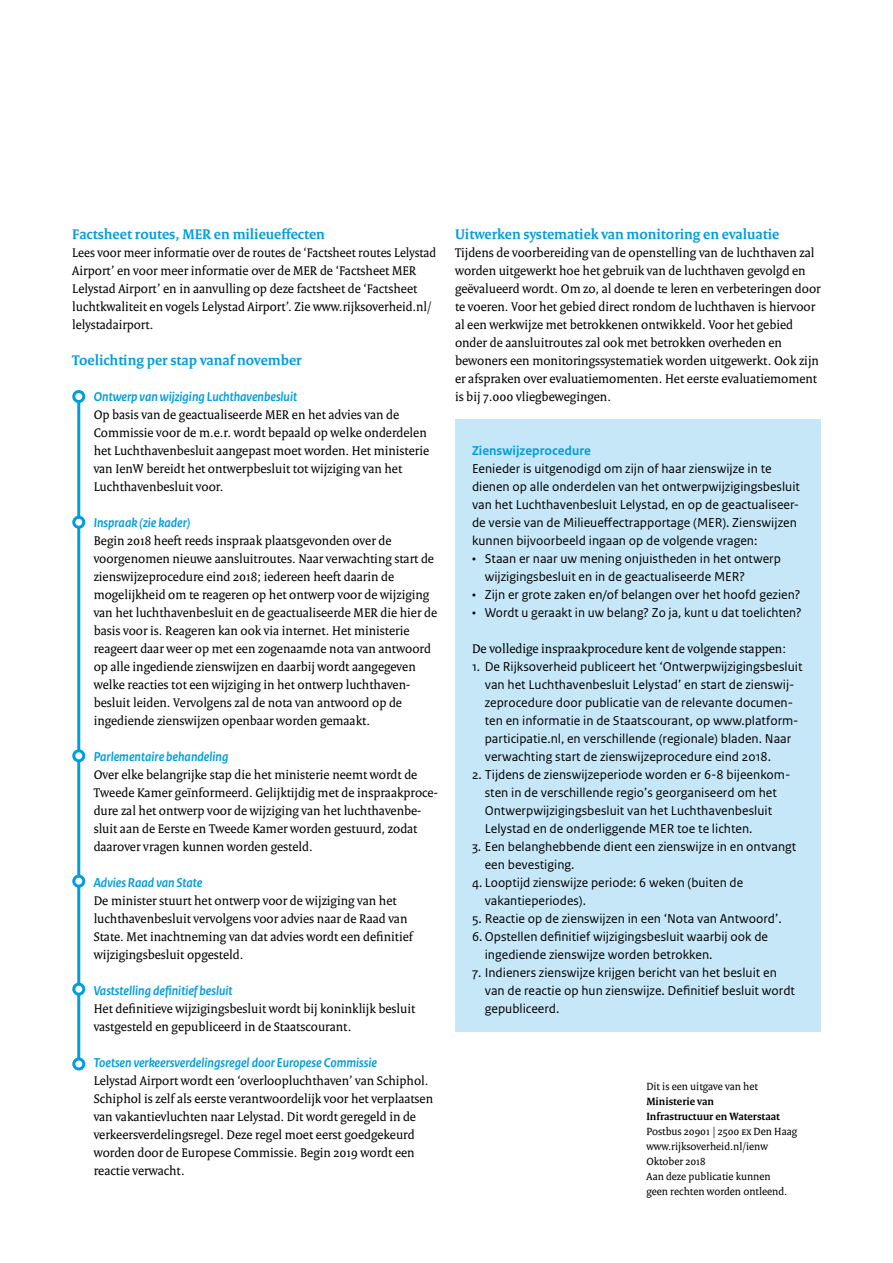
<style>
.page{position:relative;width:893px;height:1263px;background:#fff}
.page>*{position:absolute;margin:0;border:0;box-sizing:border-box;transform-origin:0 0}
.t1{font:700 15px "Rijksoverheid Serif";color:#009ede}
.t2{font:13.5px/18px "Rijksoverheid Serif";color:#000}
.t3{font:13.5px/18px "Rijksoverheid Sans Text";color:#000}
.t4{font:italic 700 13.5px "Rijksoverheid Sans Heading";color:#009ede}
.t5{font:700 13.5px "Rijksoverheid Sans Text";color:#009ede}
.t6{font:11.25px/15px "Rijksoverheid Serif";color:#000}
.t7{font:700 11.25px/15px "Rijksoverheid Serif";color:#000}
</style>
<div class="page">
<hr style="left:77px;top:396px;width:3px;height:668px;background:#009ede">
<div style="left:74px;top:392px;width:10px;height:9px;background:#fff;border-radius:50%"></div>
<div style="left:72px;top:390px;width:13px;height:13px;border:3px solid #009ede;border-radius:50%"></div>
<div style="left:74px;top:517px;width:10px;height:10px;background:#fff;border-radius:50%"></div>
<div style="left:72px;top:516px;width:13px;height:13px;border:3px solid #009ede;border-radius:50%"></div>
<div style="left:74px;top:751px;width:10px;height:10px;background:#fff;border-radius:50%"></div>
<div style="left:72px;top:749px;width:13px;height:13px;border:3px solid #009ede;border-radius:50%"></div>
<div style="left:74px;top:876px;width:10px;height:10px;background:#fff;border-radius:50%"></div>
<div style="left:72px;top:875px;width:13px;height:13px;border:3px solid #009ede;border-radius:50%"></div>
<div style="left:74px;top:984px;width:10px;height:10px;background:#fff;border-radius:50%"></div>
<div style="left:72px;top:983px;width:13px;height:13px;border:3px solid #009ede;border-radius:50%"></div>
<div style="left:74px;top:1059px;width:10px;height:10px;background:#fff;border-radius:50%"></div>
<div style="left:72px;top:1057px;width:13px;height:13px;border:3px solid #009ede;border-radius:50%"></div>
<div style="left:455px;top:419px;width:366px;height:612px;background:#c6e7f8"></div>
<p class="t1" style="left:72px;top:225px;width:254px">Factsheet routes, MER en milieueffecten</p>
<p class="t2" style="left:72px;top:244px;width:365px">Lees voor meer informatie over de routes de ‘Factsheet routes Lelystad Airport’ en voor meer informatie over de MER de ‘Factsheet MER Lelystad Airport’ en in aanvulling op deze factsheet de ‘Factsheet luchtkwaliteit en vogels Lelystad Airport’. Zie www.rijksoverheid.nl/ lelystadairport.</p>
<p class="t1" style="left:72px;top:351px;width:231px">Toelichting per stap vanaf november</p>
<p class="t4" style="left:94px;top:389px;width:205px">Ontwerp van wijziging Luchthavenbesluit</p>
<p class="t2" style="left:94px;top:406px;width:337px">Op basis van de geactualiseerde MER en het advies van de Commissie voor de m.e.r. wordt bepaald op welke onderdelen het Luchthavenbesluit aangepast moet worden. Het ministerie van IenW bereidt het ontwerpbesluit tot wijziging van het Luchthavenbesluit voor.</p>
<p class="t4" style="left:94px;top:515px;width:98px">Inspraak (zie kader)</p>
<p class="t2" style="left:94px;top:532px;width:345px">Begin 2018 heeft reeds inspraak plaatsgevonden over de voorgenomen nieuwe aansluitroutes. Naar verwachting start de zienswijzeprocedure eind 2018; iedereen heeft daarin de mogelijkheid om te reageren op het ontwerp voor de wijziging van het luchthavenbesluit en de geactualiseerde MER die hier de basis voor is. Reageren kan ook via internet. Het ministerie reageert daar weer op met een zogenaamde nota van antwoord op alle ingediende zienswijzen en daarbij wordt aangegeven welke reacties tot een wijziging in het ontwerp luchthaven&shy;besluit leiden. Vervolgens zal de nota van antwoord op de ingediende zienswijzen openbaar worden gemaakt.</p>
<p class="t4" style="left:94px;top:749px;width:136px">Parlementaire behandeling</p>
<p class="t2" style="left:94px;top:766px;width:346px">Over elke belangrijke stap die het ministerie neemt wordt de Tweede Kamer geïnformeerd. Gelijktijdig met de inspraakproce&shy;dure zal het ontwerp voor de wijziging van het luchthavenbe&shy;sluit aan de Eerste en Tweede Kamer worden gestuurd, zodat daarover vragen kunnen worden gesteld.</p>
<p class="t4" style="left:94px;top:875px;width:110px">Advies Raad van State</p>
<p class="t2" style="left:94px;top:892px;width:321px">De minister stuurt het ontwerp voor de wijziging van het luchthavenbesluit vervolgens voor advies naar de Raad van State. Met inachtneming van dat advies wordt een definitief wijzigingsbesluit opgesteld.</p>
<p class="t4" style="left:94px;top:983px;width:140px">Vaststelling definitief besluit</p>
<p class="t2" style="left:94px;top:1000px;width:323px">Het definitieve wijzigingsbesluit wordt bij koninklijk besluit vastgesteld en gepubliceerd in de Staatscourant.</p>
<p class="t4" style="left:94px;top:1055px;width:285px">Toetsen verkeersverdelingsregel door Europese Commissie</p>
<p class="t2" style="left:94px;top:1072px;width:341px">Lelystad Airport wordt een ‘overloopluchthaven’ van Schiphol.<br>Schiphol is zelf als eerste verantwoordelijk voor het verplaatsen van vakantievluchten naar Lelystad. Dit wordt geregeld in de verkeersverdelingsregel. Deze regel moet eerst goedgekeurd worden door de Europese Commissie. Begin 2019 wordt een reactie verwacht.</p>
<p class="t1" style="left:455px;top:225px;width:326px">Uitwerken systematiek van monitoring en evaluatie</p>
<p class="t2" style="left:455px;top:244px;width:367px">Tijdens de voorbereiding van de openstelling van de luchthaven zal worden uitgewerkt hoe het gebruik van de luchthaven gevolgd en geëvalueerd wordt. Om zo, al doende te leren en verbeteringen door te voeren. Voor het gebied direct rondom de luchthaven is hiervoor al een werkwijze met betrokkenen ontwikkeld. Voor het gebied onder de aansluitroutes zal ook met betrokken overheden en bewoners een monitoringssystematiek worden uitgewerkt. Ook zijn er afspraken over evaluatiemomenten. Het eerste evaluatiemoment is bij 7.000 vliegbewegingen.</p>
<p class="t5" style="left:472px;top:443px;width:120px">Zienswijzeprocedure</p>
<p class="t3" style="left:472px;top:460px;width:329px">Eenieder is uitgenodigd om zijn of haar zienswijze in te dienen op alle onderdelen van het ontwerpwijzigingsbesluit van het Luchthavenbesluit Lelystad, en op de geactualiseer&shy;de versie van de Milieueffectrapportage (MER). Zienswijzen kunnen bijvoorbeeld ingaan op de volgende vragen:</p>
<p class="t3" style="left:485px;top:550px;width:298px;text-indent:-13px">• Staan er naar uw mening onjuistheden in het ontwerp wijzigingsbesluit en in de geactualiseerde MER?</p>
<p class="t3" style="left:472px;top:586px;width:330px">• Zijn er grote zaken en/of belangen over het hoofd gezien?</p>
<p class="t3" style="left:472px;top:604px;width:331px">• Wordt u geraakt in uw belang? Zo ja, kunt u dat toelichten?</p>
<p class="t2" style="left:472px;top:640px;width:316px">De volledige inspraakprocedure kent de volgende stappen:</p>
<p class="t3" style="left:485px;top:658px;width:319px;text-indent:-13px">1. De Rijksoverheid publiceert het ‘Ontwerpwijzigingsbesluit van het Luchthavenbesluit Lelystad’ en start de zienswij&shy;zeprocedure door publicatie van de relevante documen&shy;ten en informatie in de Staatscourant, op www.platform&shy;participatie.nl, en verschillende (regionale) bladen. Naar verwachting start de zienswijzeprocedure eind 2018.</p>
<p class="t3" style="left:485px;top:766px;width:307px;text-indent:-13px">2. Tijdens de zienswijzeperiode worden er 6-8 bijeenkom&shy;sten in de verschillende regio’s georganiseerd om het Ontwerpwijzigingsbesluit van het Luchthavenbesluit Lelystad en de onderliggende MER toe te lichten.</p>
<p class="t3" style="left:485px;top:838px;width:313px;text-indent:-13px">3. Een belanghebbende dient een zienswijze in en ontvangt een bevestiging.</p>
<p class="t3" style="left:485px;top:874px;width:260px;text-indent:-13px">4. Looptijd zienswijze periode: 6 weken (buiten de vakantieperiodes).</p>
<p class="t3" style="left:472px;top:910px;width:311px">5. Reactie op de zienswijzen in een ‘Nota van Antwoord’.</p>
<p class="t3" style="left:485px;top:928px;width:285px;text-indent:-13px">6. Opstellen definitief wijzigingsbesluit waarbij ook de ingediende zienswijze worden betrokken.</p>
<p class="t3" style="left:485px;top:964px;width:312px;text-indent:-13px">7. Indieners zienswijze krijgen bericht van het besluit en van de reactie op hun zienswijze. Definitief besluit wordt gepubliceerd.</p>
<p class="t6" style="left:646px;top:1079px;width:113px">Dit is een uitgave van het</p>
<p class="t7" style="left:646px;top:1094px;width:135px">Ministerie van<br>Infrastructuur en Waterstaat</p>
<p class="t6" style="left:646px;top:1124px;width:152px">Postbus 20901 | 2500 ex Den Haag www.rijksoverheid.nl/ienw<br>Oktober 2018<br>Aan deze publicatie kunnen<br>geen rechten worden ontleend.</p>
</div>
